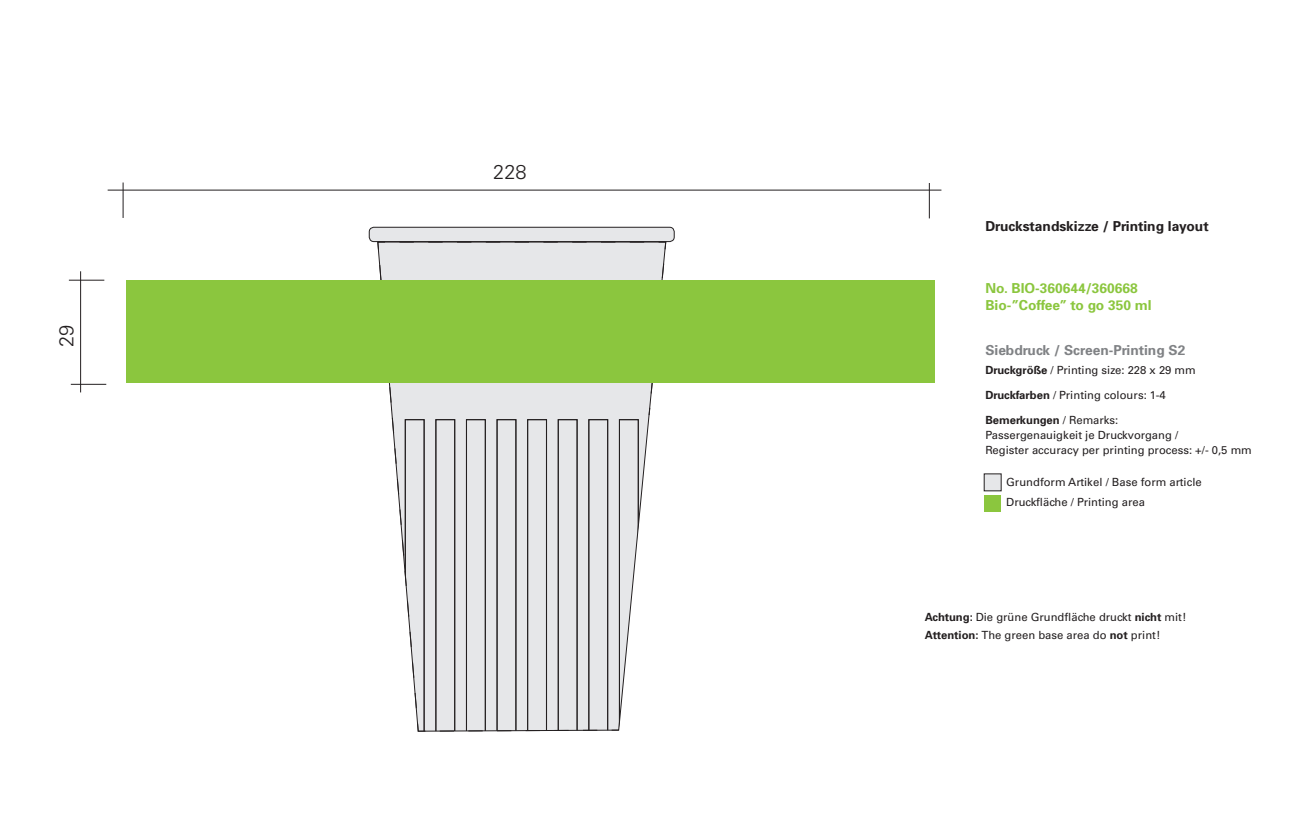
<style>
.page{position:relative;width:1312px;height:815px;background:#fff}
.page>*{position:absolute;margin:0;border:0;box-sizing:border-box;transform-origin:0 0}
.t1{font:300 20px "Univers";color:#231f20}
.t2{font:700 13.75px "Univers";color:#8bc63e}
.t3{font:700 13.75px "Univers";color:#231f20}
.t4{font:700 13.75px "Univers";color:#808285}
.t5{font:11.25px "Univers";color:#231f20}
.t6{font:700 11.25px "Univers";color:#231f20}
.s1{font-weight:700}
.s2{font-weight:400}
</style>
<div class="page">
<div style="left:983px;top:474px;width:17px;height:17px;background:#e6e7e9"></div>
<div style="left:983px;top:495px;width:17px;height:17px;background:#8bc63e"></div>
<hr style="left:108px;top:190px;width:833px;height:1px;background:#231f20">
<hr style="left:928px;top:183px;width:1px;height:35px;background:#231f20">
<hr style="left:123px;top:183px;width:1px;height:35px;background:#231f20">
<hr style="left:69px;top:280px;width:35px;height:1px;background:#231f20">
<hr style="left:71px;top:384px;width:35px;height:1px;background:#231f20">
<div style="left:369px;top:227px;width:305px;height:15px;background:#e6e7e9;border-radius:5px"></div>
<div style="left:369px;top:227px;width:305px;height:15px;border:1px solid #231f20;border-radius:5px"></div>
<svg style="left:377px;top:241px;width:289px;height:491px"></svg>
<div style="left:126px;top:280px;width:808px;height:103px;background:#8bc63e"></div>
<hr style="left:80px;top:271px;width:1px;height:121px;background:#231f20">
<p class="t1" style="left:54px;top:347px;width:24px;rotate:-90deg">29</p>
<p class="t1" style="left:493px;top:160px;width:35px">228</p>
<p class="t3" style="left:985px;top:217px;width:225px">Druckstandskizze / Printing layout</p>
<p class="t2" style="left:985px;top:279px;width:154px">No. BIO-360644/360668</p>
<p class="t2" style="left:985px;top:296px;width:168px">Bio-”Coffee” to go 350 ml</p>
<p class="t4" style="left:985px;top:341px;width:201px">Siebdruck / Screen-Printing S2</p>
<p class="t5" style="left:985px;top:363px;width:212px"><span class="s1">Druckgröße</span> / Printing size: 228 x 29 mm</p>
<p class="t5" style="left:985px;top:388px;width:182px"><span class="s1">Druckfarben</span> / Printing colours: 1-4</p>
<p class="t6" style="left:985px;top:412px;width:134px">Bemerkungen <span class="s2">/ Remarks:</span></p>
<p class="t5" style="left:985px;top:428px;width:194px">Passergenauigkeit je Druckvorgang /</p>
<p class="t5" style="left:985px;top:443px;width:268px">Register accuracy per printing process: +/- 0,5 mm</p>
<p class="t5" style="left:1005px;top:476px;width:197px">Grundform Artikel / Base form article</p>
<p class="t5" style="left:1005px;top:496px;width:140px">Druckfläche / Printing area</p>
<p class="t5" style="left:924px;top:610px;width:263px"><span class="s1">Achtung:</span> Die grüne Grundfläche druckt <span class="s1">nicht</span> mit!</p>
<p class="t5" style="left:924px;top:628px;width:237px"><span class="s1">Attention:</span> The green base area do <span class="s1">not</span> print!</p>
</div>
